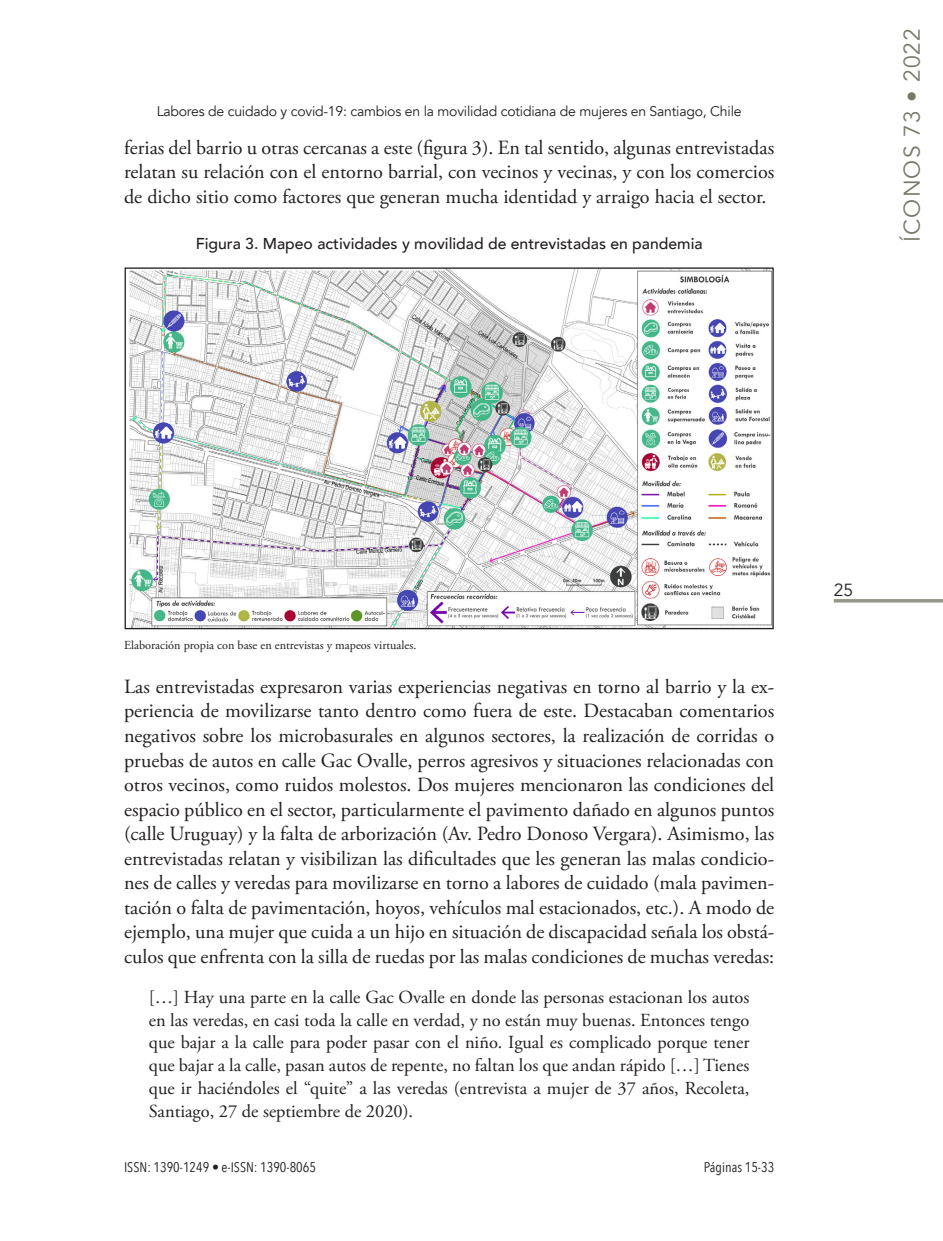
<style>
.page{position:relative;width:943px;height:1241px;background:#fff}
.page>*{position:absolute;margin:0;border:0;box-sizing:border-box;transform-origin:0 0}
.t1{font:22.75px "Avenir";letter-spacing:.05em;color:#747869}
.texto{font:20.12px/24.5px "Adobe Garamond Pro";color:#231f20;text-align:justify}
.citas{font:18.38px/22.8px "Adobe Garamond Pro";color:#231f20;text-align:justify}
.t2{font:17.5px "Avenir";color:#231f20}
.titulos_graficos{font:500 15.75px "Avenir";color:#231f20}
.t3{font:14px "Avenir";letter-spacing:-.015em;color:#231f20}
.t4{font:14px "Avenir Next Condensed";color:#231f20}
.fuentes_graficos{font:12.25px "Adobe Garamond Pro";color:#231f20}
</style>
<div class="page">
<hr style="left:833px;top:599px;width:110px;height:3px;background:#96978a">
<img style="left:129px;top:269px;width:642px;height:358px">
<p class="t3" style="left:157px;top:103px;width:586px">Labores de cuidado y covid-19: cambios en la movilidad cotidiana de mujeres en Santiago, Chile</p>
<p class="texto" style="left:124px;top:136px;width:651px">ferias del barrio u otras cercanas a este (figura 3). En tal sentido, algunas entrevistadas relatan su relación con el entorno barrial, con vecinos y vecinas, y con los comercios de dicho sitio como factores que generan mucha identidad y arraigo hacia el sector.</p>
<p class="titulos_graficos" style="left:196px;top:230px;width:508px">Figura 3. Mapeo actividades y movilidad de entrevistadas en pandemia</p>
<p class="t1" style="left:898px;top:242px;width:215px;rotate:-90deg">ÍCONOS 73 • 2022</p>
<p class="fuentes_graficos" style="left:124px;top:637px;width:294px">Elaboración propia con base en entrevistas y mapeos virtuales.</p>
<p class="texto" style="left:124px;top:675px;width:651px">Las entrevistadas expresaron varias experiencias negativas en torno al barrio y la ex&shy;periencia de movilizarse tanto dentro como fuera de este. Destacaban comentarios negativos sobre los microbasurales en algunos sectores, la realización de corridas o pruebas de autos en calle Gac Ovalle, perros agresivos y situaciones relacionadas con otros vecinos, como ruidos molestos. Dos mujeres mencionaron las condiciones del espacio público en el sector, particularmente el pavimento dañado en algunos puntos (calle Uruguay) y la falta de arborización (Av. Pedro Donoso Vergara). Asimismo, las entrevistadas relatan y visibilizan las dificultades que les generan las malas condicio&shy;nes de calles y veredas para movilizarse en torno a labores de cuidado (mala pavimen&shy;tación o falta de pavimentación, hoyos, vehículos mal estacionados, etc.). A modo de ejemplo, una mujer que cuida a un hijo en situación de discapacidad señala los obstá&shy;culos que enfrenta con la silla de ruedas por las malas condiciones de muchas veredas:</p>
<p class="citas" style="left:149px;top:986px;width:602px">[…] Hay una parte en la calle Gac Ovalle en donde las personas estacionan los autos en las veredas, en casi toda la calle en verdad, y no están muy buenas. Entonces tengo que bajar a la calle para poder pasar con el niño. Igual es complicado porque tener que bajar a la calle, pasan autos de repente, no faltan los que andan rápido […] Tienes que ir haciéndoles el “quite” a las veredas (entrevista a mujer de 37 años, Recoleta, Santiago, 27 de septiembre de 2020).</p>
<p class="t4" style="left:124px;top:1154px;width:193px">ISSN: 1390-1249 • e-ISSN: 1390-8065</p>
<p class="t4" style="left:704px;top:1154px;width:72px">Páginas 15-33</p>
<p class="t2" style="left:833px;top:579px;width:21px">25</p>
</div>
